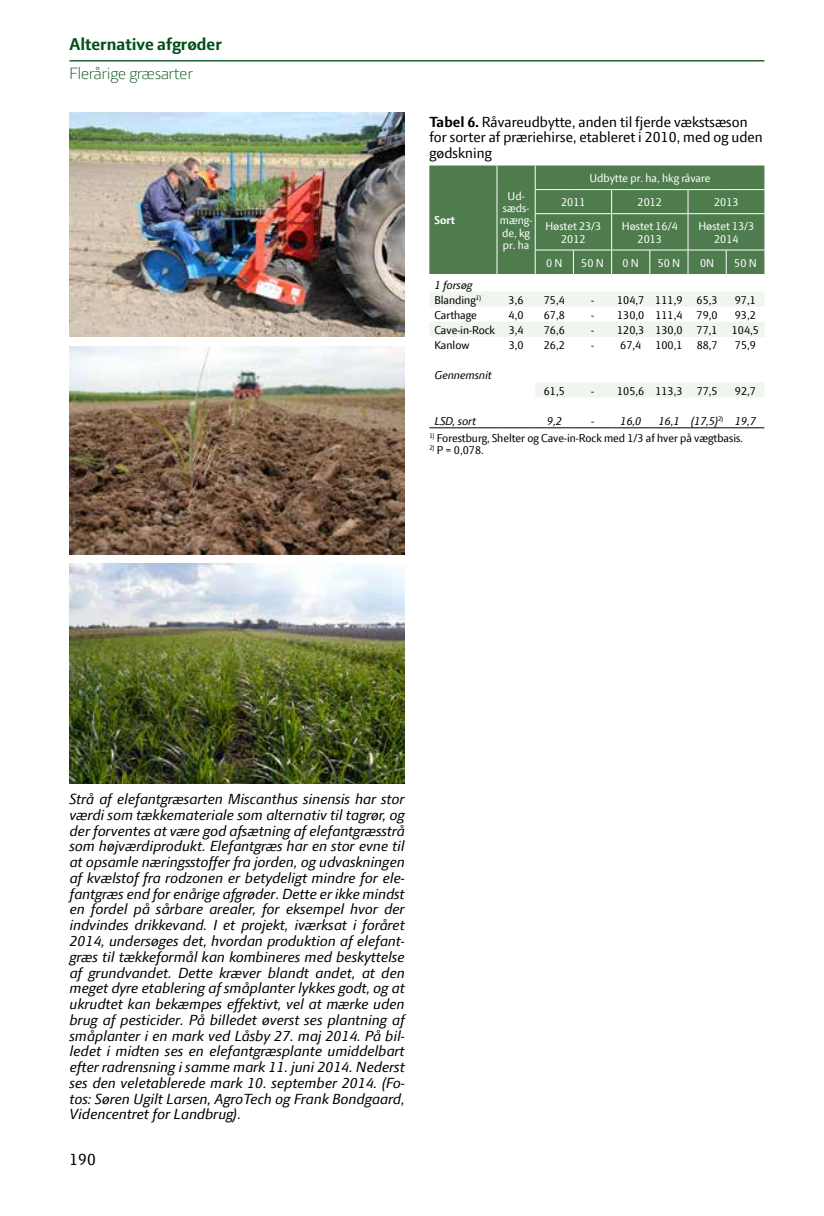
<style>
.page{position:relative;width:824px;height:1216px;background:#fff}
.page>*{position:absolute;margin:0;border:0;box-sizing:border-box;transform-origin:0 0}
.t1{font:700 18.38px "LF Press Sans";color:#005019}
.t2{font:300 17.5px "LF Press Sans";color:#005019}
.t3{font:17.5px "LF Press Sans";color:#000}
.t4{font:italic 15.75px/15.8px "LF Press Sans";letter-spacing:.005em;color:#000;text-align:justify}
.t5{font:15.75px/15.8px "LF Press Sans";letter-spacing:.005em;color:#000}
.t6{font:12.25px/15.2px "LF Press Sans";color:#000}
.t7{font:12.25px/12.2px "LF Press Sans";color:#fff;text-align:center}
.t8{font:italic 12.25px "LF Press Sans";color:#000}
.t9{font:700 12.25px "LF Press Sans";color:#fff}
.s1{font-weight:700}
.s2{font-style:italic}
</style>
<div class="page">
<hr style="left:69px;top:60px;width:695px;height:1px;background:#005019">
<img style="left:69px;top:564px;width:335px;height:219px">
<img style="left:69px;top:113px;width:335px;height:223px">
<img style="left:69px;top:346px;width:335px;height:208px">
<svg style="left:430px;top:292px;width:334px;height:105px"></svg>
<svg style="left:429px;top:165px;width:335px;height:109px;background:#548053"></svg>
<hr style="left:429px;top:427px;width:68px;height:1px;background:#000">
<hr style="left:497px;top:427px;width:38px;height:1px;background:#000">
<hr style="left:535px;top:427px;width:38px;height:1px;background:#000">
<hr style="left:573px;top:427px;width:38px;height:1px;background:#000">
<hr style="left:611px;top:427px;width:38px;height:1px;background:#000">
<hr style="left:649px;top:427px;width:39px;height:1px;background:#000">
<hr style="left:688px;top:427px;width:38px;height:1px;background:#000">
<hr style="left:726px;top:427px;width:38px;height:1px;background:#000">
<p class="t1" style="left:69px;top:34px;width:154px">Alternative afgrøder</p>
<p class="t2" style="left:69px;top:63px;width:125px">Flerårige græsarter</p>
<p class="t5" style="left:429px;top:113px;width:335px"><span class="s1">Tabel 6.</span> Råvareudbytte, anden til fjerde vækstsæson for sorter af præriehirse, etableret i 2010, med og uden gødskning</p>
<p class="t9" style="left:434px;top:213px;width:22px">Sort</p>
<p class="t6" style="left:434px;top:277px;width:48px"><span class="s2">1 forsøg<br></span>Blanding<sup>1)</sup></p>
<p class="t7" style="left:500px;top:190px;width:34px">Ud&shy;sæds&shy;mæng&shy;de, kg pr. ha</p>
<p class="t7" style="left:589px;top:172px;width:122px">Udbytte pr. ha, hkg råvare</p>
<p class="t7" style="left:561px;top:196px;width:26px">2011</p>
<p class="t7" style="left:637px;top:196px;width:26px">2012</p>
<p class="t7" style="left:714px;top:196px;width:26px">2013</p>
<p class="t7" style="left:545px;top:220px;width:57px">Høstet 23/3<br>2012</p>
<p class="t7" style="left:621px;top:220px;width:57px">Høstet 16/4<br>2013</p>
<p class="t7" style="left:698px;top:220px;width:57px">Høstet 13/3<br>2014</p>
<p class="t7" style="left:546px;top:256px;width:18px">0 N</p>
<p class="t7" style="left:581px;top:256px;width:24px">50 N</p>
<p class="t7" style="left:622px;top:256px;width:18px">0 N</p>
<p class="t7" style="left:657px;top:256px;width:24px">50 N</p>
<p class="t7" style="left:700px;top:256px;width:16px">0N</p>
<p class="t7" style="left:734px;top:256px;width:24px">50 N</p>
<p class="t6" style="left:508px;top:292px;width:16px">3,6</p>
<p class="t6" style="left:543px;top:292px;width:23px">75,4</p>
<p class="t6" style="left:591px;top:292px;width:128px">- 104,7 111,9 65,3</p>
<p class="t6" style="left:734px;top:292px;width:23px">97,1</p>
<p class="t6" style="left:434px;top:307px;width:44px">Carthage</p>
<p class="t6" style="left:508px;top:307px;width:16px">4,0</p>
<p class="t6" style="left:543px;top:307px;width:23px">67,8</p>
<p class="t6" style="left:591px;top:307px;width:128px">- 130,0 111,4 79,0</p>
<p class="t6" style="left:734px;top:307px;width:23px">93,2</p>
<p class="t6" style="left:434px;top:322px;width:91px">Cave-in-Rock 3,4</p>
<p class="t6" style="left:543px;top:322px;width:23px">76,6</p>
<p class="t6" style="left:591px;top:322px;width:169px">- 120,3 130,0 77,1 104,5</p>
<p class="t6" style="left:434px;top:337px;width:37px">Kanlow</p>
<p class="t6" style="left:508px;top:337px;width:16px">3,0</p>
<p class="t6" style="left:543px;top:337px;width:23px">26,2</p>
<p class="t6" style="left:591px;top:337px;width:128px">- 67,4 100,1 88,7</p>
<p class="t6" style="left:734px;top:337px;width:23px">75,9</p>
<p class="t8" style="left:434px;top:368px;width:59px">Gennemsnit</p>
<p class="t6" style="left:543px;top:383px;width:23px">61,5</p>
<p class="t6" style="left:591px;top:383px;width:128px">- 105,6 113,3 77,5</p>
<p class="t6" style="left:734px;top:383px;width:23px">92,7</p>
<p class="t8" style="left:434px;top:414px;width:43px">LSD, sort</p>
<p class="t8" style="left:547px;top:414px;width:16px">9,2</p>
<p class="t8" style="left:591px;top:414px;width:52px">- 16,0</p>
<p class="t8" style="left:658px;top:414px;width:99px">16,1 (17,5)<sup>2)</sup> 19,7</p>
<p class="t6" style="left:429px;top:430px;width:315px"><sup>1)</sup> Forestburg, Shelter og Cave-in-Rock med 1/3 af hver på vægtbasis.</p>
<p class="t6" style="left:429px;top:442px;width:56px"><sup>2)</sup> P = 0,078.</p>
<p class="t4" style="left:69px;top:791px;width:336px">Strå af elefantgræsarten Miscanthus sinensis har stor værdi som tækkemateriale som alternativ til tagrør, og der forventes at være god afsætning af elefantgræsstrå som højværdiprodukt. Elefantgræs har en stor evne til at opsamle næringsstoffer fra jorden, og udvaskningen af kvælstof fra rodzonen er betydeligt mindre for ele&shy;fantgræs end for enårige afgrøder. Dette er ikke mindst en fordel på sårbare arealer, for eksempel hvor der indvindes drikkevand. I et projekt, iværksat i foråret 2014, undersøges det, hvordan produktion af elefant&shy;græs til tækkeformål kan kombineres med beskyttelse af grundvandet. Dette kræver blandt andet, at den meget dyre etablering af småplanter lykkes godt, og at ukrudtet kan bekæmpes effektivt, vel at mærke uden brug af pesticider. På billedet øverst ses plantning af småplanter i en mark ved Låsby 27. maj 2014. På bil&shy;ledet i midten ses en elefantgræsplante umiddelbart efter radrensning i samme mark 11. juni 2014. Nederst ses den veletablerede mark 10. september 2014. (Fo&shy;tos: Søren Ugilt Larsen, AgroTech og Frank Bondgaard, Videncentret for Landbrug).</p>
<p class="t3" style="left:69px;top:1148px;width:28px">190</p>
</div>
